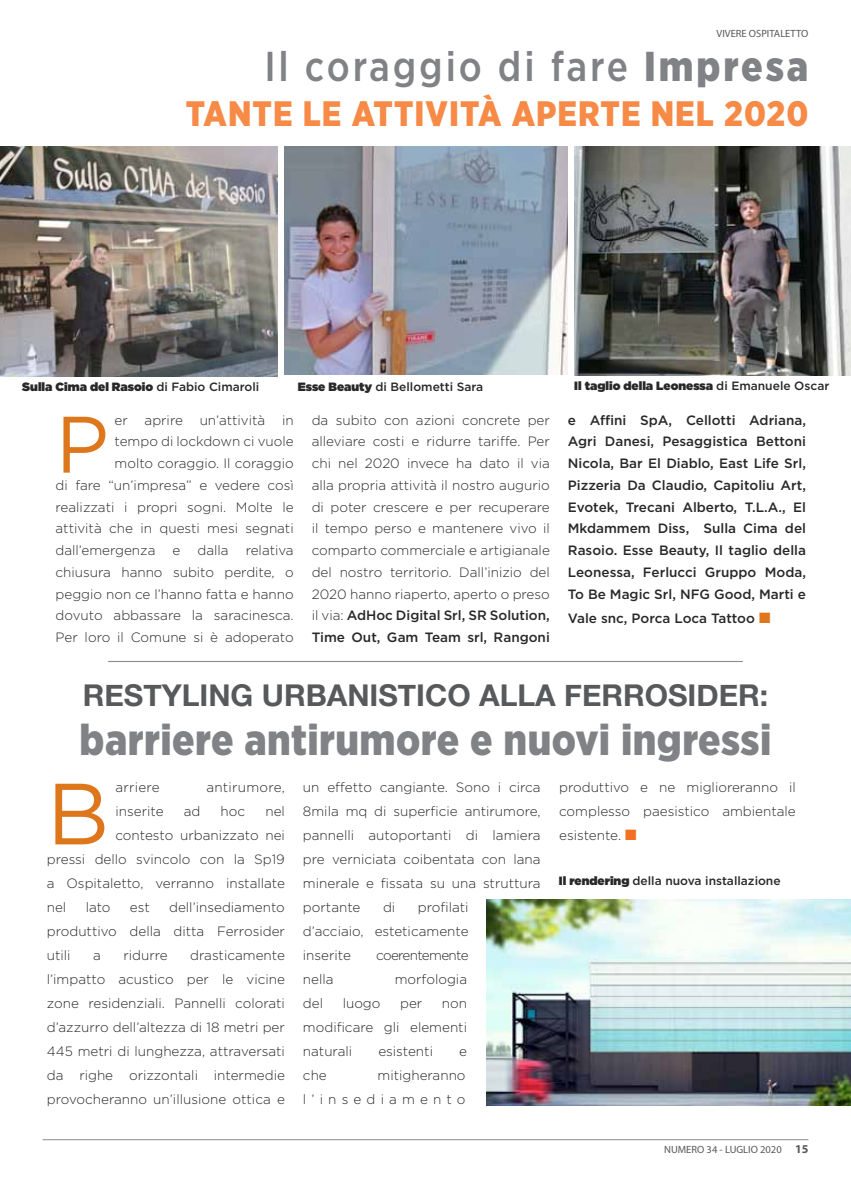
<style>
.page{position:relative;width:851px;height:1178px;background:#fff}
.page>*{position:absolute;margin:0;border:0;box-sizing:border-box;transform-origin:0 0}
.t1{font:86.7px "Gotham";color:#de761c}
.t2{font:79.8px "Gotham";color:#de761c}
.t3{font:900 43.35px "Gotham Narrow";letter-spacing:.01em;color:#808285}
.t4{font:500 41.7px "Gotham Narrow";letter-spacing:.07em;color:#808285}
.t5{font:900 35.25px "Gotham Narrow";letter-spacing:.03em;color:#f68a46}
.t6{font:700 30px "Helvetica Neue";color:#58595b}
.t7{font:300 13.5px/24px "Gotham";color:#292829;text-align:justify}
.t8{font:500 13.5px/21.8px "Gotham";color:#292829;text-align:justify}
.t9{font:300 13.5px/24px "Gotham";letter-spacing:.185em;color:#292829;text-align:right}
.t10{font:300 13.5px "Gotham";letter-spacing:.02em;color:#292829}
.t11{font:300 13.5px "Gotham";letter-spacing:-.05em;color:#292829}
.t12{font:900 12px "Gotham";color:#292829}
.t13{font:500 12px "Gotham";color:#292829}
.t14{font:10.5px "Myriad Pro";color:#58595b}
.s1{font-weight:900}
.s2{font-weight:500}
.s3{color:#de761c}
.s4{color:#f36f21}
.s5{font-weight:700;font-size:12px}
</style>
<div class="page">
<hr style="left:43px;top:1139px;width:765px;height:1px;background:#8a8c8e">
<img style="left:486px;top:899px;width:364px;height:206px">
<svg style="left:177px;top:146px;width:639px;height:4px"></svg>
<img style="left:574px;top:147px;width:276px;height:228px">
<img style="left:284px;top:147px;width:284px;height:227px">
<img style="left:0;top:147px;width:277px;height:229px">
<hr style="left:108px;top:661px;width:634px;height:1px;background:#8a8c8e">
<p class="t14" style="left:716px;top:27px;width:93px">VIVERE OSPITALETTO</p>
<h3 class="t4" style="left:264px;top:40px;width:545px">Il coraggio di fare <span class="s1">Impresa</span></h3>
<h3 class="t5" style="left:186px;top:90px;width:349px">TANTE le attività ape</h3>
<h3 class="t5" style="left:578px;top:90px;width:232px">rte nel 2020</h3>
<p class="t12" style="left:22px;top:378px;width:238px">Sulla Cima del Rasoio <span class="s2">di Fabio Cimaroli</span></p>
<p class="t13" style="left:298px;top:379px;width:187px"><span class="s1">Esse Beauty</span> di Bellometti Sara</p>
<p class="t12" style="left:574px;top:377px;width:256px">Il taglio della Leonessa <span class="s2">di Emanuele Oscar</span></p>
<h2 class="t2" style="left:56px;top:393px;width:55px">P</h2>
<p class="t7" style="left:114px;top:407px;width:181px">er aprire un’attività in</p>
<p class="t7" style="left:312px;top:409px;width:240px;line-height:21.8px">da subito con azioni concrete per alleviare costi e ridurre tariffe. Per chi nel 2020 invece ha dato il via alla propria attività il nostro augurio di poter crescere e per recuperare il tempo perso e mantenere vivo il comparto commerciale e artigianale del nostro territorio. Dall’inizio del 2020 hanno riaperto, aperto o preso il via: <span class="s2">AdHoc Digital Srl, SR Solution, Time Out, Gam Team srl, Rangoni</span></p>
<p class="t8" style="left:568px;top:409px;width:240px">e Affini SpA, Cellotti Adriana, Agri Danesi, Pesaggistica Bettoni Nicola, Bar El Diablo, East Life Srl, Pizzeria Da Claudio, Capitoliu Art, Evotek, Trecani Alberto, T.L.A., El Mkdammem Diss, Sulla Cima del Rasoio. Esse Beauty, Il taglio della Leonessa, Ferlucci Gruppo Moda, To Be Magic Srl, NFG Good, Marti e</p>
<p class="t7" style="left:114px;top:429px;width:181px">tempo di lockdown ci vuole</p>
<p class="t7" style="left:114px;top:451px;width:181px">molto coraggio. Il coraggio</p>
<p class="t7" style="left:56px;top:473px;width:240px">di fare “un’impresa” e vedere così</p>
<p class="t7" style="left:56px;top:494px;width:239px">realizzati i propri sogni. Molte le</p>
<p class="t7" style="left:56px;top:516px;width:239px">attività che in questi mesi segnati</p>
<p class="t7" style="left:56px;top:538px;width:101px">dall’emergenza</p>
<p class="t7" style="left:172px;top:538px;width:9px">e</p>
<p class="t7" style="left:197px;top:538px;width:33px">dalla</p>
<p class="t7" style="left:56px;top:539px;width:239px;line-height:21.8px;text-indent:190px">relativa chiusura hanno subito perdite, o peggio non ce l’hanno fatta e hanno dovuto abbassare la saracinesca.<br>Per loro il Comune si è adoperato</p>
<p class="t8" style="left:568px;top:607px;width:204px">Vale snc, Porca Loca Tattoo <span class="s3">■</span></p>
<h3 class="t6" style="left:83px;top:671px;width:686px">RESTYLING URBANISTICO ALLA FERROSIDER:</h3>
<h3 class="t3" style="left:80px;top:711px;width:693px">barriere antirumore e nuovi ingressi</h3>
<h1 class="t1" style="left:47px;top:758px;width:64px">B</h1>
<p class="t10" style="left:115px;top:778px;width:46px">arriere</p>
<p class="t10" style="left:206px;top:778px;width:80px">antirumore,</p>
<p class="t7" style="left:303px;top:775px;width:239px">un effetto cangiante. Sono i circa 8mila mq di superficie antirumore, pannelli autoportanti di lamiera pre verniciata coibentata con lana minerale e fissata su una struttura portante</p>
<p class="t7" style="left:559px;top:775px;width:238px">produttivo e ne miglioreranno il complesso paesistico ambientale esistente. <span class="s4">■</span></p>
<p class="t7" style="left:115px;top:799px;width:50px">inserite</p>
<p class="t7" style="left:184px;top:799px;width:18px">ad</p>
<p class="t7" style="left:220px;top:799px;width:26px">hoc</p>
<p class="t7" style="left:265px;top:799px;width:21px">nel</p>
<p class="t7" style="left:115px;top:823px;width:171px">contesto urbanizzato nei</p>
<p class="t7" style="left:47px;top:847px;width:239px">pressi dello svincolo con la Sp19</p>
<p class="t7" style="left:47px;top:871px;width:239px">a Ospitaletto, verranno installate</p>
<p class="t7" style="left:47px;top:895px;width:21px">nel</p>
<p class="t7" style="left:86px;top:895px;width:26px">lato</p>
<p class="t7" style="left:130px;top:895px;width:21px">est</p>
<p class="t13" style="left:559px;top:872px;width:223px"><span class="s1">Il rendering</span> della nuova installazione</p>
<p class="t7" style="left:47px;top:895px;width:239px;text-indent:122px">dell’insediamento produttivo della ditta Ferrosider utili</p>
<p class="t7" style="left:303px;top:895px;width:167px;text-indent:115px">profilati d’acciaio, esteticamente inserite</p>
<p class="t7" style="left:383px;top:895px;width:14px">di</p>
<p class="t7" style="left:47px;top:943px;width:239px;text-indent:143px">drasticamente l’impatto acustico per le vicine zone residenziali. Pannelli colorati d’azzurro dell’altezza di 18 metri per 445 metri di lunghezza, attraversati da righe orizzontali intermedie provocheranno un’illusione ottica e</p>
<p class="t7" style="left:93px;top:943px;width:9px">a</p>
<p class="t7" style="left:123px;top:943px;width:46px">ridurre</p>
<p class="t11" style="left:376px;top:946px;width:94px">coerentemente</p>
<p class="t7" style="left:303px;top:967px;width:32px">nella</p>
<p class="t7" style="left:394px;top:967px;width:74px">morfologia</p>
<p class="t7" style="left:303px;top:991px;width:22px">del</p>
<p class="t7" style="left:342px;top:991px;width:39px">luogo</p>
<p class="t7" style="left:400px;top:991px;width:24px">per</p>
<p class="t7" style="left:303px;top:991px;width:166px;text-indent:139px">non modificare gli elementi naturali</p>
<p class="t7" style="left:378px;top:1039px;width:56px">esistenti</p>
<p class="t7" style="left:459px;top:1039px;width:9px">e</p>
<p class="t7" style="left:303px;top:1063px;width:25px">che</p>
<p class="t9" style="left:303px;top:1063px;width:164px">mitigheranno l’insediamento</p>
<p class="t14" style="left:664px;top:1143px;width:146px">NUMERO 34 - LUGLIO 2020 <span class="s5">15</span></p>
</div>
